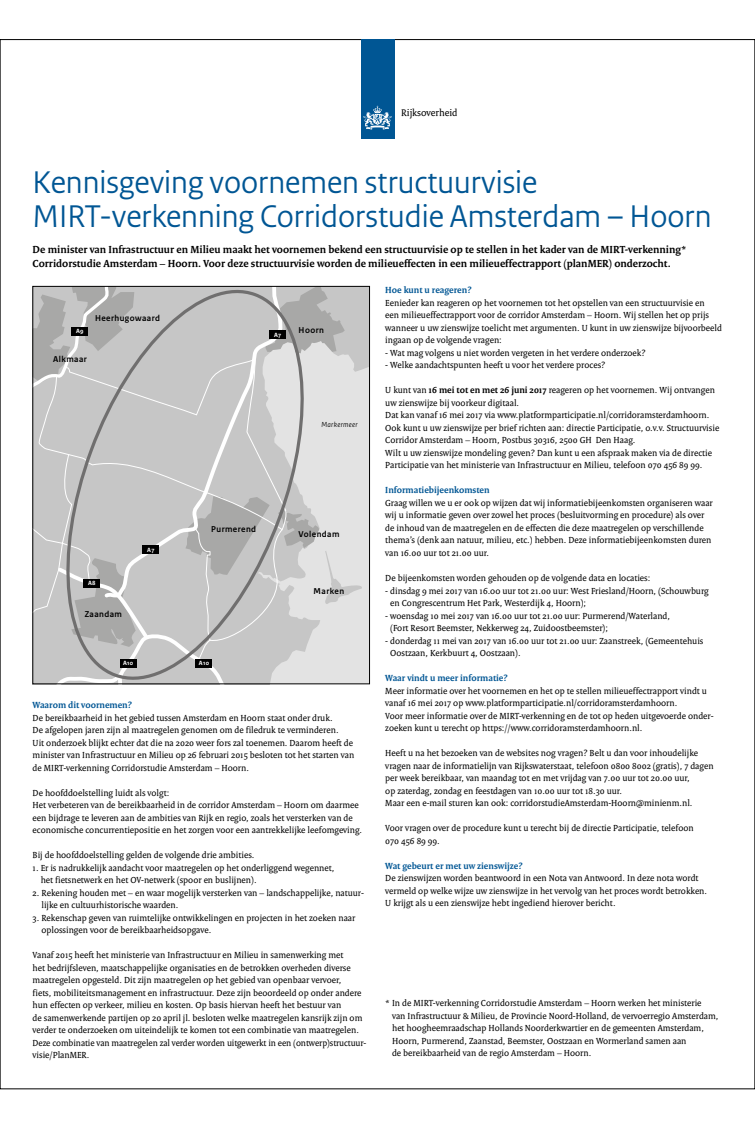
<style>
.page{position:relative;width:755px;height:1129px;background:#fff}
.page>*{position:absolute;margin:0;border:0;box-sizing:border-box;transform-origin:0 0}
.t1{font:33px/34px "Rijksoverheid Sans Heading";color:#005694}
.t2{font:700 11px/14px "Rijksoverheid Serif";color:#000}
.t3{font:10.4px "Rijksoverheid Serif";color:#000}
.t4{font:9.5px/12.5px "Rijksoverheid Serif";color:#000}
.t5{font:700 9.5px "Rijksoverheid Serif";color:#005694}
.t6{font:700 9px "Rijksoverheid Sans Heading";letter-spacing:.05em;color:#000}
.t7{font:italic 7.7px "Rijksoverheid Sans Heading";letter-spacing:.05em;color:#000}
.t8{font:700 6.4px "Rijksoverheid Sans Text";letter-spacing:.05em;color:#fff}
.s1{font-weight:700}
</style>
<div class="page">
<div style="left:360px;top:39px;width:34px;height:100px;background:#005694"></div>
<svg style="left:363px;top:106px;width:28px;height:24px"></svg>
<svg style="left:35px;top:288px;width:332px;height:394px;background:#dadada"></svg>
<svg style="left:321px;top:288px;width:23px;height:65px"></svg>
<svg style="left:35px;top:453px;width:329px;height:229px;background:#d9d9d9"></svg>
<svg style="left:35px;top:288px;width:17px;height:143px;background:#b9b9b8"></svg>
<svg style="left:52px;top:288px;width:269px;height:394px;background:#c5c5c5"></svg>
<div style="left:269px;top:330px;width:17px;height:9px;background:#000"></div>
<div style="left:83px;top:579px;width:17px;height:8px;background:#000"></div>
<div style="left:120px;top:659px;width:16px;height:9px;background:#000"></div>
<div style="left:195px;top:659px;width:17px;height:8px;background:#000"></div>
<div style="left:142px;top:545px;width:17px;height:9px;background:#000"></div>
<div style="left:71px;top:327px;width:17px;height:9px;background:#000"></div>
<p class="t3" style="left:401px;top:106px;width:58px">Rijksoverheid</p>
<h1 class="t1" style="left:33px;top:166px;width:680px">Kennisgeving voornemen structuurvisie<br>MIRT-verkenning Corridorstudie Amsterdam – Hoorn</h1>
<p class="t2" style="left:33px;top:242px;width:655px">De minister van Infrastructuur en Milieu maakt het voornemen bekend een structuurvisie op te stellen in het kader van de MIRT-verkenning*<br>Corridorstudie Amsterdam – Hoorn. Voor deze structuurvisie worden de milieueffecten in een milieueffectrapport (planMER) onderzocht.</p>
<p class="t8" style="left:76px;top:328px;width:9px">A9</p>
<p class="t6" style="left:53px;top:354px;width:35px">Alkmaar</p>
<p class="t6" style="left:95px;top:312px;width:66px">Heerhugowaard</p>
<p class="t8" style="left:274px;top:331px;width:9px">A7</p>
<p class="t6" style="left:298px;top:325px;width:27px">Hoorn</p>
<p class="t7" style="left:321px;top:420px;width:38px">Markermeer</p>
<p class="t8" style="left:88px;top:579px;width:9px">A8</p>
<p class="t6" style="left:85px;top:608px;width:39px">Zaandam</p>
<p class="t8" style="left:147px;top:545px;width:9px">A7</p>
<p class="t6" style="left:211px;top:524px;width:46px">Purmerend</p>
<p class="t8" style="left:123px;top:659px;width:12px">A10</p>
<p class="t8" style="left:199px;top:659px;width:12px">A10</p>
<p class="t6" style="left:298px;top:528px;width:42px">Volendam</p>
<p class="t6" style="left:313px;top:585px;width:32px">Marken</p>
<p class="t5" style="left:33px;top:699px;width:101px">Waarom dit voornemen?</p>
<p class="t4" style="left:33px;top:711px;width:323px">De bereikbaarheid in het gebied tussen Amsterdam en Hoorn staat onder druk.<br>De afgelopen jaren zijn al maatregelen genomen om de filedruk te verminderen.<br>Uit onderzoek blijkt echter dat die na 2020 weer fors zal toenemen. Daarom heeft de minister van Infrastructuur en Milieu op 26 februari 2015 besloten tot het starten van de MIRT-verkenning Corridorstudie Amsterdam – Hoorn.</p>
<p class="t4" style="left:33px;top:786px;width:331px">De hoofddoelstelling luidt als volgt:<br>Het verbeteren van de bereikbaarheid in de corridor Amsterdam – Hoorn om daarmee een bijdrage te leveren aan de ambities van Rijk en regio, zoals het versterken van de economische concurrentiepositie en het zorgen voor een aantrekkelijke leefomgeving.</p>
<p class="t4" style="left:33px;top:848px;width:223px">Bij de hoofddoelstelling gelden de volgende drie ambities.</p>
<p class="t4" style="left:41px;top:861px;width:295px;text-indent:-8px">1. Er is nadrukkelijk aandacht voor maatregelen op het onderliggend wegennet, het fietsnetwerk en het OV-netwerk (spoor en buslijnen).</p>
<p class="t4" style="left:41px;top:886px;width:324px;text-indent:-9px">2. Rekening houden met – en waar mogelijk versterken van – landschappelijke, natuur&shy;lijke en cultuurhistorische waarden.</p>
<p class="t4" style="left:41px;top:911px;width:315px;text-indent:-9px">3. Rekenschap geven van ruimtelijke ontwikkelingen en projecten in het zoeken naar oplossingen voor de bereikbaarheidsopgave.</p>
<p class="t4" style="left:33px;top:948px;width:334px">Vanaf 2015 heeft het ministerie van Infrastructuur en Milieu in samenwerking met<br>het bedrijfsleven, maatschappelijke organisaties en de betrokken overheden diverse maatregelen opgesteld. Dit zijn maatregelen op het gebied van openbaar vervoer,<br>fiets, mobiliteitsmanagement en infrastructuur. Deze zijn beoordeeld op onder andere hun effecten op verkeer, milieu en kosten. Op basis hiervan heeft het bestuur van<br>de samenwerkende partijen op 20 april jl. besloten welke maatregelen kansrijk zijn om verder te onderzoeken om uiteindelijk te komen tot een combinatie van maatregelen.<br>Deze combinatie van maatregelen zal verder worden uitgewerkt in een (ontwerp)structuur&shy;visie/PlanMER.</p>
<p class="t5" style="left:385px;top:284px;width:88px">Hoe kunt u reageren?</p>
<p class="t4" style="left:385px;top:296px;width:338px">Eenieder kan reageren op het voornemen tot het opstellen van een structuurvisie en<br>een milieueffectrapport voor de corridor Amsterdam – Hoorn. Wij stellen het op prijs wanneer u uw zienswijze toelicht met argumenten. U kunt in uw zienswijze bijvoorbeeld ingaan op de volgende vragen:</p>
<p class="t4" style="left:385px;top:346px;width:261px">- Wat mag volgens u niet worden vergeten in het verdere onderzoek?</p>
<p class="t4" style="left:385px;top:359px;width:221px">- Welke aandachtspunten heeft u voor het verdere proces?</p>
<p class="t4" style="left:385px;top:384px;width:335px">U kunt van <span class="s1">16 mei tot en met 26 juni 2017</span> reageren op het voornemen. Wij ontvangen uw zienswijze bij voorkeur digitaal.<br>Dat kan vanaf 16 mei 2017 via www.platformparticipatie.nl/corridoramsterdamhoorn.<br>Ook kunt u uw zienswijze per brief richten aan: directie Participatie, o.v.v. Structuurvisie Corridor Amsterdam – Hoorn, Postbus 30316, 2500 GH Den Haag.<br>Wilt u uw zienswijze mondeling geven? Dan kunt u een afspraak maken via de directie Participatie van het ministerie van Infrastructuur en Milieu, telefoon 070 456 89 99.</p>
<p class="t5" style="left:385px;top:484px;width:106px">Informatiebijeenkomsten</p>
<p class="t4" style="left:385px;top:496px;width:329px">Graag willen we u er ook op wijzen dat wij informatiebijeenkomsten organiseren waar wij u informatie geven over zowel het proces (besluitvorming en procedure) als over de inhoud van de maatregelen en de effecten die deze maatregelen op verschillende thema’s (denk aan natuur, milieu, etc.) hebben. Deze informatiebijeenkomsten duren van 16.00 uur tot 21.00 uur.</p>
<p class="t4" style="left:385px;top:571px;width:266px">De bijeenkomsten worden gehouden op de volgende data en locaties:</p>
<p class="t4" style="left:390px;top:584px;width:320px;text-indent:-5px">- dinsdag 9 mei 2017 van 16.oo uur tot 21.00 uur: West Friesland/Hoorn, (Schouwburg en Congrescentrum Het Park, Westerdijk 4, Hoorn);</p>
<p class="t4" style="left:390px;top:609px;width:281px;text-indent:-5px">- woensdag 10 mei 2017 van 16.00 uur tot 21.00 uur: Purmerend/Waterland, (Fort Resort Beemster, Nekkerweg 24, Zuidoostbeemster);</p>
<p class="t4" style="left:390px;top:634px;width:314px;text-indent:-5px">- donderdag 11 mei van 2017 van 16.00 uur tot 21.00 uur: Zaanstreek, (Gemeentehuis<br>Oostzaan, Kerkbuurt 4, Oostzaan).</p>
<p class="t5" style="left:385px;top:672px;width:124px">Waar vindt u meer informatie?</p>
<p class="t4" style="left:385px;top:684px;width:329px">Meer informatie over het voornemen en het op te stellen milieueffectrapport vindt u vanaf 16 mei 2017 op www.platformparticipatie.nl/corridoramsterdamhoorn.<br>Voor meer informatie over de MIRT-verkenning en de tot op heden uitgevoerde onder&shy;zoeken kunt u terecht op https://www.corridoramsterdamhoorn.nl.</p>
<p class="t4" style="left:385px;top:746px;width:329px">Heeft u na het bezoeken van de websites nog vragen? Belt u dan voor inhoudelijke vragen naar de informatielijn van Rijkswaterstaat, telefoon 0800 8002 (gratis), 7 dagen per week bereikbaar, van maandag tot en met vrijdag van 7.00 uur tot 20.00 uur,<br>op zaterdag, zondag en feestdagen van 10.00 uur tot 18.30 uur.<br>Maar een e-mail sturen kan ook: corridorstudieAmsterdam-Hoorn@minienm.nl.</p>
<p class="t4" style="left:385px;top:821px;width:310px">Voor vragen over de procedure kunt u terecht bij de directie Participatie, telefoon<br>070 456 89 99.</p>
<p class="t5" style="left:385px;top:859px;width:139px">Wat gebeurt er met uw zienswijze?</p>
<p class="t4" style="left:385px;top:871px;width:323px">De zienswijzen worden beantwoord in een Nota van Antwoord. In deze nota wordt vermeld op welke wijze uw zienswijze in het vervolg van het proces wordt betrokken.<br>U krijgt als u een zienswijze hebt ingediend hierover bericht.</p>
<p class="t4" style="left:392px;top:996px;width:328px;text-indent:-7px">* In de MIRT-verkenning Corridorstudie Amsterdam – Hoorn werken het ministerie<br>van Infrastructuur &amp; Milieu, de Provincie Noord-Holland, de vervoerregio Amsterdam, het hoogheemraadschap Hollands Noorderkwartier en de gemeenten Amsterdam, Hoorn, Purmerend, Zaanstad, Beemster, Oostzaan en Wormerland samen aan<br>de bereikbaarheid van de regio Amsterdam – Hoorn.</p>
</div>
